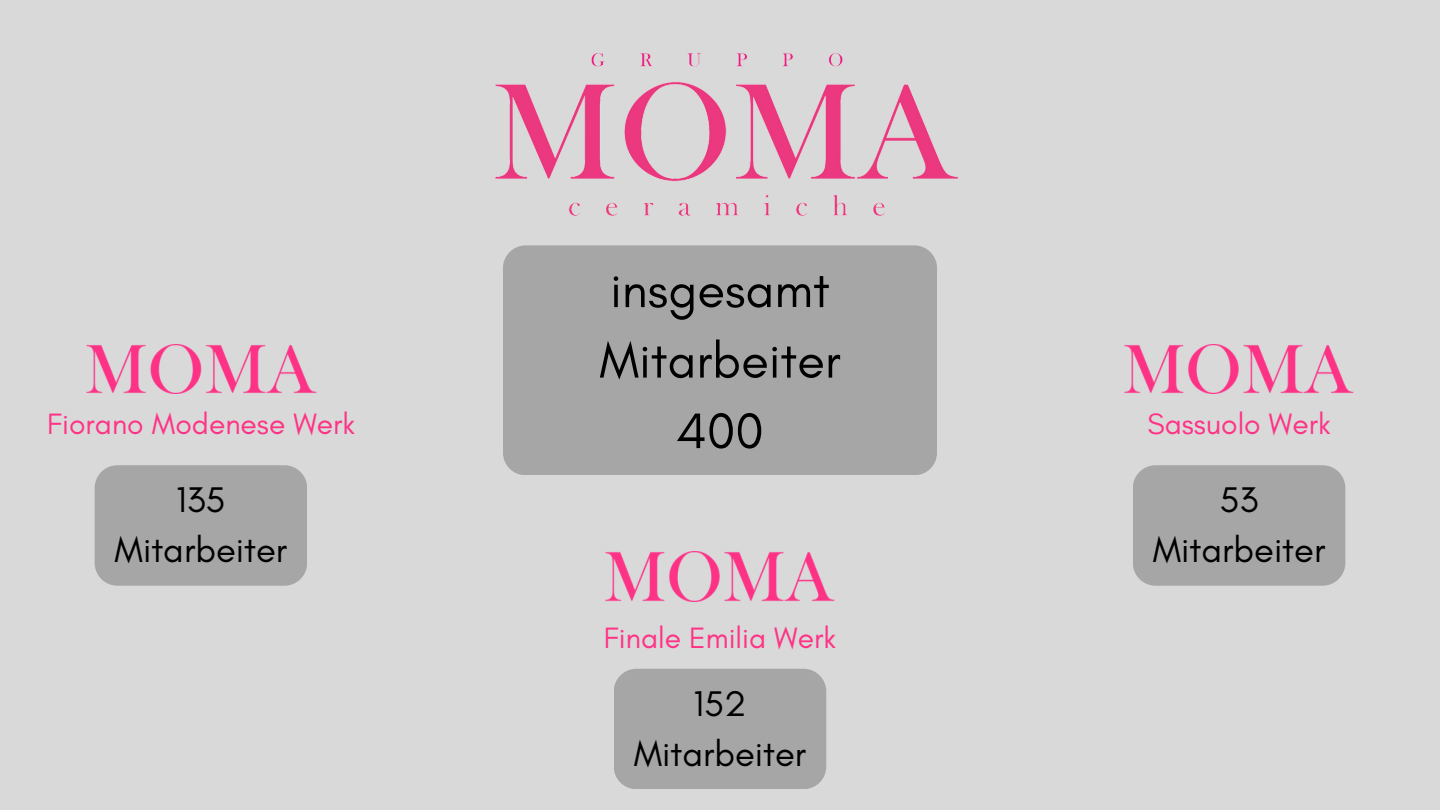
<style>
.page{position:relative;width:1440px;height:810px;background:#d9d9d9}
.page>*{position:absolute;margin:0;border:0;box-sizing:border-box;transform-origin:0 0}
.t1{font:50.8px/70.5px "Glacial Indifference";color:#000;text-align:center}
.t2{font:36.3px/50.2px "Glacial Indifference";color:#000;text-align:center}
.t3{font:30px "Glacial Indifference";color:#ff3386}
</style>
<div class="page">
<div style="left:95px;top:465px;width:212px;height:121px;background:#a6a6a6;border-radius:23px"></div>
<div style="left:1133px;top:465px;width:212px;height:121px;background:#a6a6a6;border-radius:23px"></div>
<div style="left:614px;top:669px;width:212px;height:120px;background:#a6a6a6;border-radius:23px"></div>
<div style="left:503px;top:245px;width:434px;height:230px;background:#a6a6a6;border-radius:23px"></div>
<img style="left:605px;top:552px;width:230px;height:49px">
<img style="left:495px;top:53px;width:464px;height:163px">
<img style="left:87px;top:344px;width:229px;height:50px">
<img style="left:1124px;top:344px;width:230px;height:50px">
<h1 class="t1" style="left:599px;top:254px;width:243px">insgesamt<br>Mitarbeiter<br>400</h1>
<p class="t3" style="left:47px;top:405px;width:310px">Fiorano Modenese Werk</p>
<p class="t3" style="left:1147px;top:405px;width:185px">Sassuolo Werk</p>
<p class="t2" style="left:115px;top:474px;width:174px">135<br>Mitarbeiter</p>
<p class="t2" style="left:1153px;top:474px;width:174px">53<br>Mitarbeiter</p>
<p class="t3" style="left:604px;top:620px;width:234px">Finale Emilia Werk</p>
<p class="t2" style="left:634px;top:678px;width:174px">152<br>Mitarbeiter</p>
</div>
